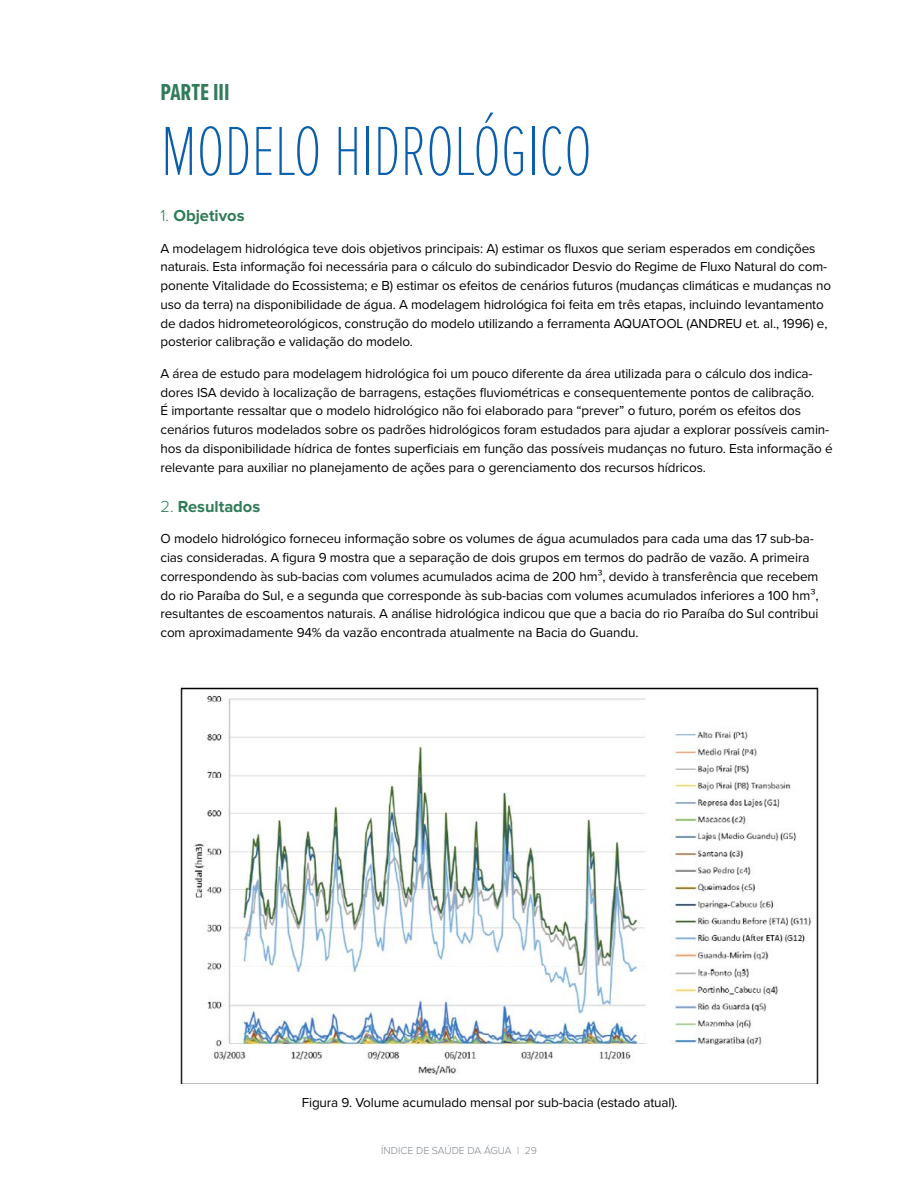
<style>
.page{position:relative;width:918px;height:1188px;background:#fff}
.page>*{position:absolute;margin:0;border:0;box-sizing:border-box;transform-origin:0 0}
.t1{font:100 72px "Proxima Nova Ex Cn";letter-spacing:-.01em;color:#0a5eab}
.t2{font:700 24px "Proxima Nova Ex Cn";color:#307c58}
.t3{font:700 16.5px "Proxima Nova";color:#307c58}
.t4{font:13.5px/18.8px "Proxima Nova";letter-spacing:-.01em;color:#000}
.t5{font:300 10.5px "Proxima Nova";color:#80888f}
.s1{font-weight:300}
</style>
<div class="page">
<img style="left:180px;top:687px;width:639px;height:396px">
<h2 class="t2" style="left:161px;top:78px;width:71px">PARTE III</h2>
<h1 class="t1" style="left:161px;top:111px;width:433px">MODELO HIDROLÓGICO</h1>
<p class="t3" style="left:161px;top:206px;width:86px"><span class="s1">1.</span> Objetivos</p>
<p class="t4" style="left:161px;top:239px;width:672px">A modelagem hidrológica teve dois objetivos principais: A) estimar os fluxos que seriam esperados em condições naturais. Esta informação foi necessária para o cálculo do subindicador Desvio do Regime de Fluxo Natural do com&shy;ponente Vitalidade do Ecossistema; e B) estimar os efeitos de cenários futuros (mudanças climáticas e mudanças no uso da terra) na disponibilidade de água. A modelagem hidrológica foi feita em três etapas, incluindo levantamento de dados hidrometeorológicos, construção do modelo utilizando a ferramenta AQUATOOL (ANDREU et. al., 1996) e, posterior calibração e validação do modelo.</p>
<p class="t4" style="left:161px;top:364px;width:674px">A área de estudo para modelagem hidrológica foi um pouco diferente da área utilizada para o cálculo dos indica&shy;dores ISA devido à localização de barragens, estações fluviométricas e consequentemente pontos de calibração.<br>É importante ressaltar que o modelo hidrológico não foi elaborado para “prever” o futuro, porém os efeitos dos cenários futuros modelados sobre os padrões hidrológicos foram estudados para ajudar a explorar possíveis camin&shy;hos da disponibilidade hídrica de fontes superficiais em função das possíveis mudanças no futuro. Esta informação é relevante para auxiliar no planejamento de ações para o gerenciamento dos recursos hídricos.</p>
<p class="t3" style="left:161px;top:497px;width:101px"><span class="s1">2.</span> Resultados</p>
<p class="t4" style="left:161px;top:530px;width:660px">O modelo hidrológico forneceu informação sobre os volumes de água acumulados para cada uma das 17 sub-ba&shy;cias consideradas. A figura 9 mostra que a separação de dois grupos em termos do padrão de vazão. A primeira correspondendo às sub-bacias com volumes acumulados acima de 200 hm³, devido à transferência que recebem do rio Paraíba do Sul, e a segunda que corresponde às sub-bacias com volumes acumulados inferiores a 100 hm³, resultantes de escoamentos naturais. A análise hidrológica indicou que que a bacia do rio Paraíba do Sul contribui com aproximadamente 94% da vazão encontrada atualmente na Bacia do Guandu.</p>
<p class="t4" style="left:302px;top:1094px;width:377px">Figura 9. Volume acumulado mensal por sub-bacia (estado atual).</p>
<p class="t5" style="left:381px;top:1145px;width:157px">ÍNDICE DE SAÚDE DA ÁGUA | 29</p>
</div>
